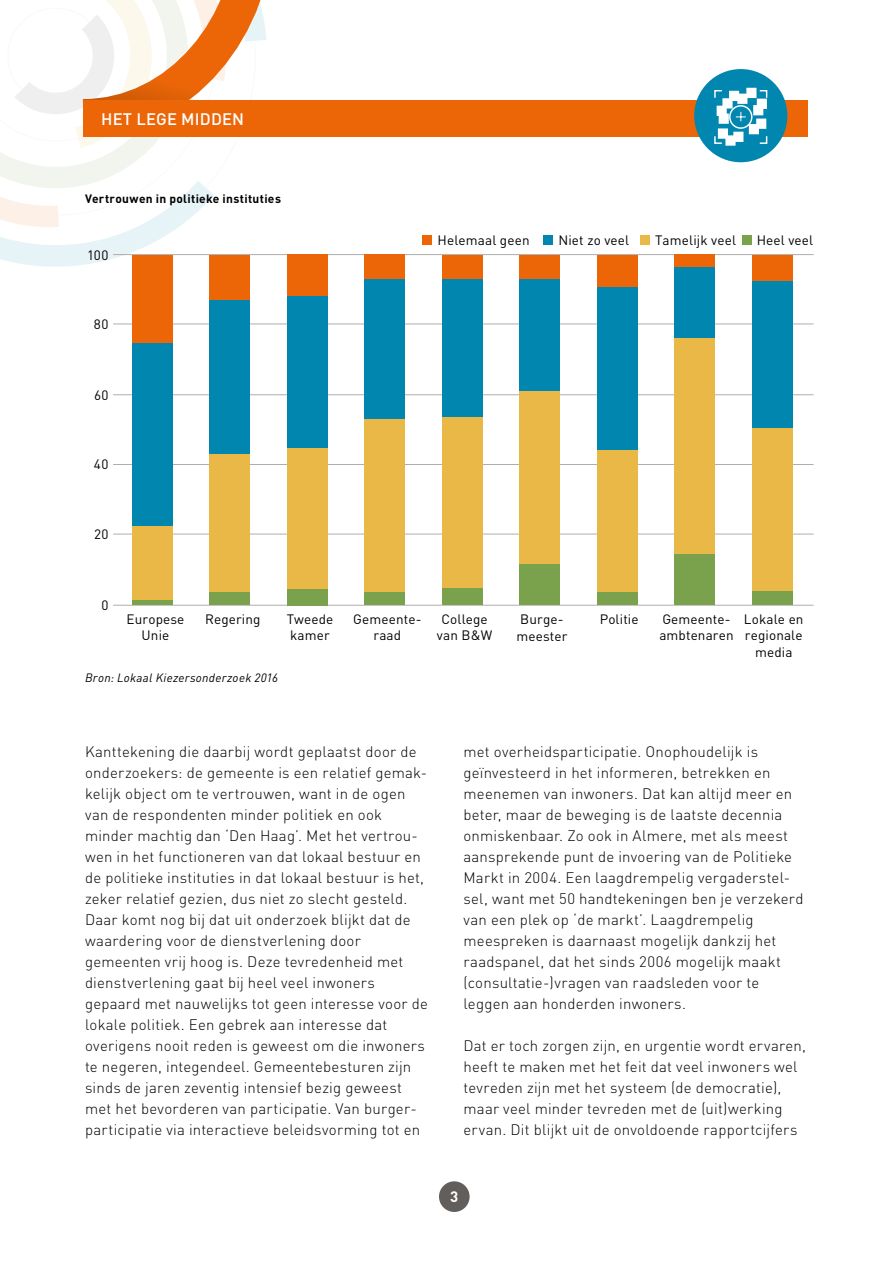
<style>
.page{position:relative;width:893px;height:1263px;background:#fff}
.page>*{position:absolute;margin:0;border:0;box-sizing:border-box;transform-origin:0 0}
.t1{font:500 16.5px "DIN";letter-spacing:.01em;color:#fff}
.t2{font:300 15px/21px "DIN";letter-spacing:.015em;color:#000}
.t3{font:700 15px "DIN";color:#fff}
.t4{font:13.5px/16.2px "DIN";letter-spacing:.01em;color:#000;text-align:center}
.t5{font:700 12px "DIN";letter-spacing:.025em;color:#000}
.t6{font:italic 12px "DIN";letter-spacing:.025em;color:#000}
</style>
<div class="page">
<svg style="left:0;top:0;width:293px;height:289px"></svg>
<div style="left:83px;top:100px;width:725px;height:36px;background:#ec6608"></div>
<div style="left:439px;top:1181px;width:31px;height:31px;background:#615e5c;border-radius:50%"></div>
<div style="left:694px;top:69px;width:93px;height:93px;background:#0086af;border-radius:50%"></div>
<svg style="left:714px;top:88px;width:54px;height:58px"></svg>
<hr style="left:113px;top:605px;width:701px;height:1px;background:#b0aead">
<hr style="left:113px;top:534px;width:701px;height:1px;background:#b0aead">
<hr style="left:113px;top:464px;width:701px;height:1px;background:#b0aead">
<hr style="left:113px;top:394px;width:701px;height:1px;background:#b0aead">
<hr style="left:113px;top:324px;width:701px;height:1px;background:#b0aead">
<hr style="left:113px;top:254px;width:701px;height:1px;background:#b0aead">
<div style="left:132px;top:599px;width:40px;height:6px;background:#7aa14b"></div>
<div style="left:132px;top:524px;width:40px;height:75px;background:#e9b847"></div>
<div style="left:132px;top:343px;width:40px;height:182px;background:#0086af"></div>
<div style="left:132px;top:255px;width:40px;height:88px;background:#ec6608"></div>
<div style="left:209px;top:591px;width:41px;height:14px;background:#7aa14b"></div>
<div style="left:209px;top:453px;width:41px;height:138px;background:#e9b847"></div>
<div style="left:209px;top:299px;width:41px;height:155px;background:#0086af"></div>
<div style="left:209px;top:255px;width:41px;height:44px;background:#ec6608"></div>
<div style="left:287px;top:588px;width:40px;height:17px;background:#7aa14b"></div>
<div style="left:287px;top:447px;width:40px;height:141px;background:#e9b847"></div>
<div style="left:287px;top:296px;width:40px;height:152px;background:#0086af"></div>
<div style="left:287px;top:255px;width:40px;height:41px;background:#ec6608"></div>
<div style="left:365px;top:591px;width:40px;height:14px;background:#7aa14b"></div>
<div style="left:365px;top:418px;width:40px;height:173px;background:#e9b847"></div>
<div style="left:365px;top:279px;width:40px;height:140px;background:#0086af"></div>
<div style="left:365px;top:255px;width:40px;height:24px;background:#ec6608"></div>
<div style="left:442px;top:587px;width:41px;height:18px;background:#7aa14b"></div>
<div style="left:442px;top:416px;width:41px;height:172px;background:#e9b847"></div>
<div style="left:442px;top:278px;width:41px;height:139px;background:#0086af"></div>
<div style="left:442px;top:255px;width:41px;height:23px;background:#ec6608"></div>
<div style="left:520px;top:563px;width:40px;height:42px;background:#7aa14b"></div>
<div style="left:520px;top:390px;width:40px;height:173px;background:#e9b847"></div>
<div style="left:520px;top:278px;width:40px;height:113px;background:#0086af"></div>
<div style="left:520px;top:255px;width:40px;height:23px;background:#ec6608"></div>
<div style="left:597px;top:591px;width:41px;height:14px;background:#7aa14b"></div>
<div style="left:597px;top:449px;width:41px;height:143px;background:#e9b847"></div>
<div style="left:597px;top:287px;width:41px;height:163px;background:#0086af"></div>
<div style="left:597px;top:255px;width:41px;height:32px;background:#ec6608"></div>
<div style="left:675px;top:553px;width:40px;height:52px;background:#7aa14b"></div>
<div style="left:675px;top:336px;width:40px;height:217px;background:#e9b847"></div>
<div style="left:675px;top:267px;width:40px;height:70px;background:#0086af"></div>
<div style="left:675px;top:255px;width:40px;height:12px;background:#ec6608"></div>
<div style="left:752px;top:590px;width:41px;height:15px;background:#7aa14b"></div>
<div style="left:752px;top:427px;width:41px;height:164px;background:#e9b847"></div>
<div style="left:752px;top:281px;width:41px;height:147px;background:#0086af"></div>
<div style="left:752px;top:255px;width:41px;height:26px;background:#ec6608"></div>
<div style="left:423px;top:236px;width:9px;height:9px;background:#ec6608"></div>
<div style="left:543px;top:236px;width:10px;height:9px;background:#0086af"></div>
<div style="left:640px;top:236px;width:10px;height:9px;background:#e9b847"></div>
<div style="left:742px;top:235px;width:9px;height:10px;background:#7aa14b"></div>
<p class="t1" style="left:101px;top:108px;width:145px">HET LEGE MIDDEN</p>
<p class="t5" style="left:85px;top:191px;width:197px">Vertrouwen in politieke instituties</p>
<p class="t4" style="left:87px;top:247px;width:23px">100</p>
<p class="t4" style="left:94px;top:316px;width:16px">80</p>
<p class="t4" style="left:94px;top:387px;width:16px">60</p>
<p class="t4" style="left:94px;top:456px;width:16px">40</p>
<p class="t4" style="left:94px;top:527px;width:16px">20</p>
<p class="t4" style="left:102px;top:597px;width:9px">0</p>
<p class="t4" style="left:438px;top:232px;width:94px">Helemaal geen</p>
<p class="t4" style="left:558px;top:232px;width:72px">Niet zo veel</p>
<p class="t4" style="left:655px;top:232px;width:82px">Tamelijk veel</p>
<p class="t4" style="left:757px;top:233px;width:58px">Heel veel</p>
<p class="t4" style="left:127px;top:611px;width:59px">Europese<br>Unie</p>
<p class="t4" style="left:205px;top:612px;width:57px">Regering</p>
<p class="t4" style="left:287px;top:611px;width:48px;text-align:left">Tweede kamer</p>
<p class="t4" style="left:353px;top:611px;width:70px">Gemeente&shy;raad</p>
<p class="t4" style="left:437px;top:611px;width:57px">College van B&amp;W</p>
<p class="t4" style="left:516px;top:611px;width:53px;text-align:left">Burge&shy;meester</p>
<p class="t4" style="left:600px;top:611px;width:40px">Politie</p>
<p class="t4" style="left:659px;top:611px;width:76px;text-align:left">Gemeente&shy;ambtenaren</p>
<p class="t4" style="left:744px;top:611px;width:61px">Lokale en regionale media</p>
<p class="t6" style="left:85px;top:670px;width:195px">Bron: Lokaal Kiezersonderzoek 2016</p>
<p class="t2" style="left:85px;top:740px;width:344px">Kanttekening die daarbij wordt geplaatst door de onderzoekers: de gemeente is een relatief gemak&shy;kelijk object om te vertrouwen, want in de ogen van de respondenten minder politiek en ook minder machtig dan ‘Den Haag’. Met het vertrou&shy;wen in het functioneren van dat lokaal bestuur en de politieke instituties in dat lokaal bestuur is het, zeker relatief gezien, dus niet zo slecht gesteld.<br>Daar komt nog bij dat uit onderzoek blijkt dat de waardering voor de dienstverlening door gemeenten vrij hoog is. Deze tevredenheid met dienstverlening gaat bij heel veel inwoners gepaard met nauwelijks tot geen interesse voor de lokale politiek. Een gebrek aan interesse dat overigens nooit reden is geweest om die inwoners te negeren, integendeel. Gemeentebesturen zijn sinds de jaren zeventig intensief bezig geweest met het bevorderen van participatie. Van burger&shy;participatie via interactieve beleidsvorming tot en</p>
<p class="t2" style="left:463px;top:740px;width:342px">met overheidsparticipatie. Onophoudelijk is geïnvesteerd in het informeren, betrekken en meenemen van inwoners. Dat kan altijd meer en beter, maar de beweging is de laatste decennia onmiskenbaar. Zo ook in Almere, met als meest aansprekende punt de invoering van de Politieke Markt in 2004. Een laagdrempelig vergaderstel&shy;sel, want met 50 handtekeningen ben je verzekerd van een plek op ‘de markt’. Laagdrempelig meespreken is daarnaast mogelijk dankzij het raadspanel, dat het sinds 2006 mogelijk maakt (consultatie-)vragen van raadsleden voor te leggen aan honderden inwoners.</p>
<p class="t2" style="left:463px;top:1034px;width:344px">Dat er toch zorgen zijn, en urgentie wordt ervaren, heeft te maken met het feit dat veel inwoners wel tevreden zijn met het systeem (de democratie), maar veel minder tevreden met de (uit)werking ervan. Dit blijkt uit de onvoldoende rapportcijfers</p>
<p class="t3" style="left:450px;top:1186px;width:10px">3</p>
</div>
